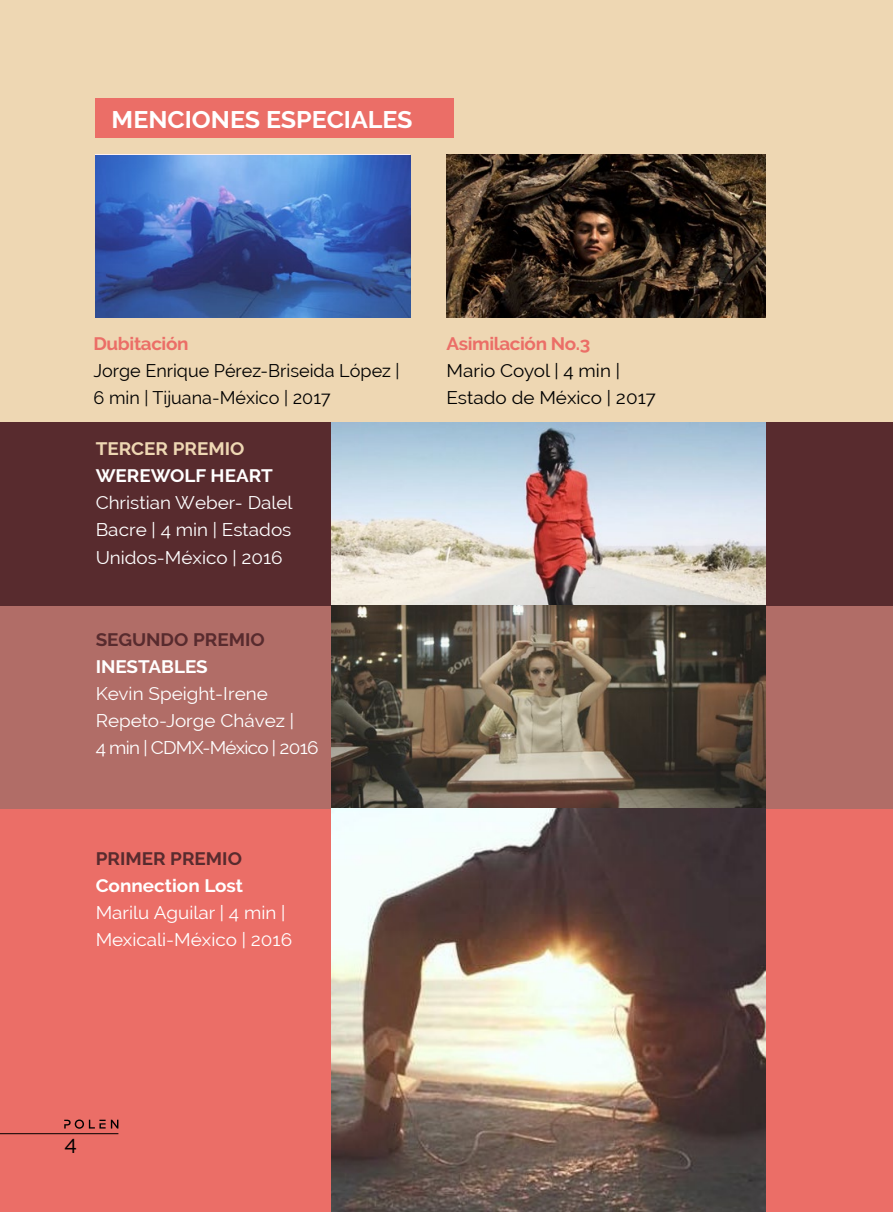
<style>
.page{position:relative;width:893px;height:1212px;background:#fff}
.page>*{position:absolute;margin:0;border:0;box-sizing:border-box;transform-origin:0 0}
.t1{font:700 23.85px "Raleway";color:#fff;scale:1.05 1}
.t2{font:20.25px "Novecentowide";color:#000}
.t3{font:18px/27px "Raleway";color:#fff;scale:1.05 1}
.t4{font:18px/27px "Raleway";color:#000}
.t5{font:700 18px "Raleway";color:#fff;scale:1.05 1}
.t6{font:18px/27px "Raleway";color:#000;scale:1.05 1}
.t7{font:700 18px "Raleway";letter-spacing:-.02em;color:#eb6e67;scale:1.05 1}
.t8{font:700 18px "Raleway";color:#582b2e;scale:1.05 1}
.t9{font:700 18px "Raleway";color:#eed7b3;scale:1.05 1}
</style>
<div class="page">
<div style="left:0;top:0;width:893px;height:431px;background:#eed7b3"></div>
<div style="left:0;top:423px;width:893px;height:789px;background:#eb6e67"></div>
<div style="left:0;top:423px;width:893px;height:183px;background:#582b2e"></div>
<div style="left:0;top:606px;width:893px;height:202px;background:#b16d67"></div>
<hr style="left:0;top:1133px;width:118px;height:1px;background:#000">
<svg style="left:64px;top:1119px;width:54px;height:10px"></svg>
<div style="left:96px;top:98px;width:358px;height:39px;background:#eb6e67"></div>
<img style="left:96px;top:155px;width:314px;height:162px">
<img style="left:446px;top:154px;width:319px;height:163px">
<img style="left:332px;top:423px;width:433px;height:183px">
<svg style="left:332px;top:606px;width:433px;height:202px;background:#615648"></svg>
<svg style="left:332px;top:808px;width:433px;height:404px;background:#85776f"></svg>
<h1 class="t1" style="left:112px;top:106px;width:288px">MENCIONES ESPECIALES</h1>
<p class="t7" style="left:94px;top:333px;width:92px">Dubitación</p>
<p class="t4" style="left:94px;top:357px;width:307px">Jorge Enrique Pérez-Briseida López |<br>6 min | Tijuana-México | 2017</p>
<p class="t9" style="left:96px;top:439px;width:143px">TERCER PREMIO</p>
<p class="t5" style="left:96px;top:466px;width:170px">WEREWOLF HEART</p>
<p class="t3" style="left:96px;top:490px;width:189px;text-align:justify">Christian Weber- Dalel Bacre | 4 min | Estados Unidos-México | 2016</p>
<p class="t8" style="left:96px;top:629px;width:163px">SEGUNDO PREMIO</p>
<p class="t5" style="left:96px;top:656px;width:108px">INESTABLES</p>
<p class="t3" style="left:96px;top:680px;width:214px">Kevin Speight-Irene<br>Repeto-Jorge Chávez |<br>4 min | CDMX-México | 2016</p>
<p class="t8" style="left:96px;top:849px;width:141px">PRIMER PREMIO</p>
<p class="t5" style="left:96px;top:876px;width:142px">Connection Lost</p>
<p class="t3" style="left:96px;top:899px;width:189px">Marilu Aguilar | 4 min |<br>Mexicali-México | 2016</p>
<p class="t7" style="left:446px;top:333px;width:138px">Asimilación No.3</p>
<p class="t6" style="left:446px;top:357px;width:201px">Mario Coyol | 4 min |<br>Estado de México | 2017</p>
<p class="t2" style="left:64px;top:1134px;width:14px">4</p>
</div>
